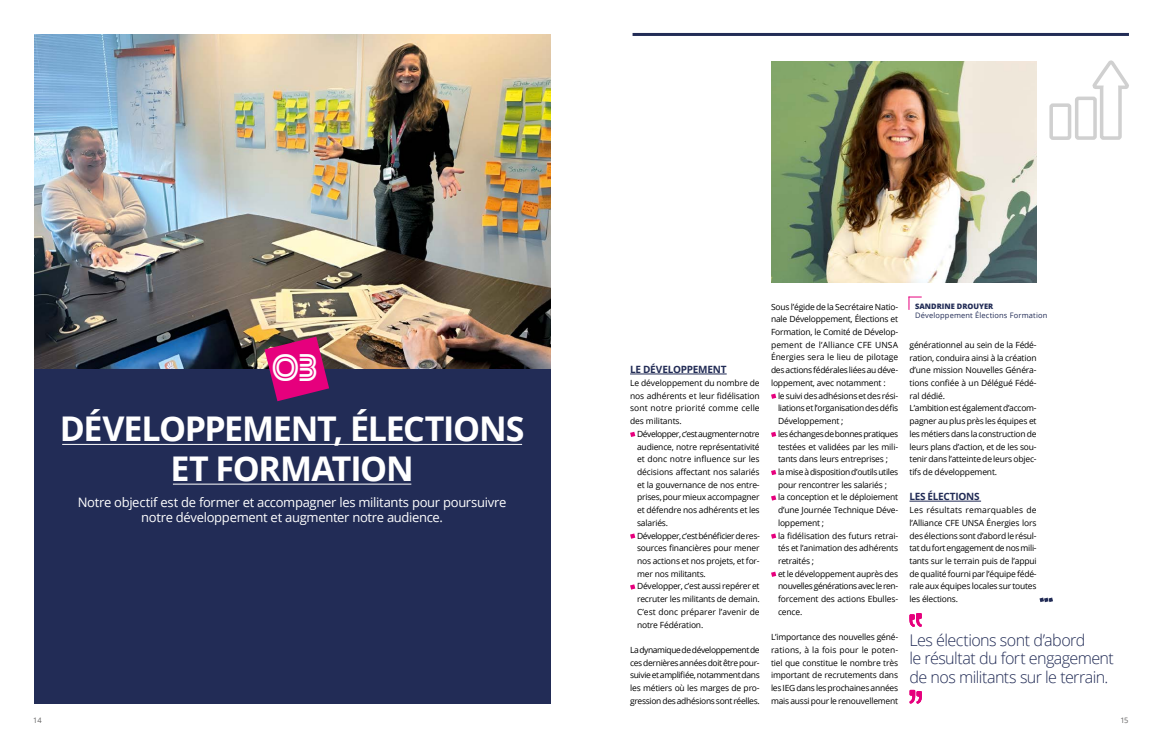
<style>
.page{position:relative;width:1163px;height:738px;background:#fff}
.page>*{position:absolute;margin:0;border:0;box-sizing:border-box;transform-origin:0 0}
.t1{font:40px "Street Cred";color:#fff}
.t2{font:700 34px/39.7px "Open Sans";letter-spacing:-.04em;color:#fff;text-align:center}
.t3{font:300 16.1px/18.8px "Open Sans";letter-spacing:-.035em;color:#222c56}
.t4{font:13px/15px "Open Sans";letter-spacing:-.025em;color:#fff;text-align:center}
.t5{font:700 10px "Open Sans";letter-spacing:-.02em;color:#222c56}
.t6{font:8.5px/12.7px "Open Sans";letter-spacing:-.02em;color:#000;text-align:justify}
.t7{font:7.5px "Open Sans";letter-spacing:.02em;color:#222c56}
.t8{font:800 7.5px "Open Sans";color:#222c56}
.t9{font:7.5px "Open Sans";color:#646363}
</style>
<div class="page">
<div style="left:34px;top:369px;width:516px;height:334px;background:#222c56"></div>
<img style="left:34px;top:34px;width:516px;height:335px">
<hr style="left:62px;top:443px;width:460px;height:1px;background:#fff">
<hr style="left:173px;top:483px;width:238px;height:1px;background:#fff">
<svg style="left:264px;top:336px;width:65px;height:65px"></svg>
<hr style="left:632px;top:33px;width:496px;height:3px;background:#222c56">
<hr style="left:630px;top:373px;width:96px;height:1px;background:#222c56">
<svg style="left:630px;top:431px;width:5px;height:5px"></svg>
<svg style="left:630px;top:533px;width:5px;height:5px"></svg>
<svg style="left:630px;top:584px;width:5px;height:5px"></svg>
<svg style="left:771px;top:393px;width:5px;height:5px"></svg>
<svg style="left:771px;top:431px;width:5px;height:5px"></svg>
<svg style="left:771px;top:470px;width:5px;height:5px"></svg>
<svg style="left:771px;top:495px;width:5px;height:5px"></svg>
<svg style="left:771px;top:533px;width:5px;height:5px"></svg>
<svg style="left:771px;top:571px;width:5px;height:5px"></svg>
<hr style="left:909px;top:500px;width:71px;height:1px;background:#222c56">
<svg style="left:909px;top:613px;width:12px;height:13px"></svg>
<svg style="left:909px;top:689px;width:12px;height:14px"></svg>
<img style="left:771px;top:61px;width:265px;height:222px">
<svg style="left:908px;top:296px;width:13px;height:13px"></svg>
<svg style="left:1039px;top:597px;width:13px;height:4px"></svg>
<svg style="left:1049px;top:61px;width:80px;height:79px"></svg>
<h1 class="t1" style="left:272px;top:344px;width:46px">03</h1>
<p class="t5" style="left:630px;top:362px;width:98px">LE DÉVELOPPEMENT</p>
<p class="t6" style="left:630px;top:376px;width:131px">Le développement du nombre de nos adhérents et leur fidélisation sont notre priorité comme celle des militants.</p>
<p class="t6" style="left:637px;top:427px;width:124px;text-align:left">Développer, c’est augmenter notre audience, notre représentativité et donc notre influence sur les décisions affectant nos salariés et la gouvernance de nos entre&shy;prises, pour mieux accompagner et défendre nos adhérents et les salariés.<br>Développer, c’est bénéficier de res&shy;sources financières pour mener nos actions et nos projets, et for&shy;mer nos militants.<br>Développer, c’est aussi repérer et recruter les militants de demain.<br>C’est donc préparer l’avenir de notre Fédération.</p>
<p class="t6" style="left:630px;top:642px;width:131px">La dynamique de développement de ces dernières années doit être pour&shy;suivie et amplifiée, notamment dans les métiers où les marges de pro&shy;gression des adhésions sont réelles.</p>
<h2 class="t2" style="left:60px;top:408px;width:466px">DÉVELOPPEMENT, ÉLECTIONS<br>ET FORMATION</h2>
<h3 class="t4" style="left:78px;top:494px;width:430px">Notre objectif est de former et accompagner les militants pour poursuivre notre développement et augmenter notre audience.</h3>
<p class="t6" style="left:771px;top:300px;width:129px">Sous l’égide de la Secrétaire Natio&shy;nale Développement, Élections et Formation, le Comité de Dévelop&shy;pement de l’Alliance CFE UNSA Énergies sera le lieu de pilotage des actions fédérales liées au déve&shy;loppement, avec notamment :</p>
<p class="t6" style="left:778px;top:388px;width:122px;text-align:left">le suivi des adhésions et des rési&shy;liations et l’organisation des défis<br>Développement ;<br>les échanges de bonnes pratiques testées et validées par les mili&shy;tants dans leurs entreprises ;<br>la mise à disposition d’outils utiles pour rencontrer les salariés ;<br>la conception et le déploiement d’une Journée Technique Déve&shy;loppement ;<br>la fidélisation des futurs retrai&shy;tés et l’animation des adhérents retraités ;<br>et le développement auprès des nouvelles générations avec le ren&shy;forcement des actions Ebulles&shy;cence.</p>
<p class="t6" style="left:771px;top:630px;width:129px">L’importance des nouvelles géné&shy;rations, à la fois pour le poten&shy;tiel que constitue le nombre très important de recrutements dans les IEG dans les prochaines années mais aussi pour le renouvellement</p>
<p class="t8" style="left:915px;top:300px;width:80px">SANDRINE DROUYER</p>
<p class="t7" style="left:915px;top:310px;width:134px">Développement Élections Formation</p>
<p class="t6" style="left:909px;top:338px;width:129px;text-align:left">générationnel au sein de la Fédé&shy;ration, conduira ainsi à la création d’une mission Nouvelles Généra&shy;tions confiée à un Délégué Fédé&shy;ral dédié.<br>L’ambition est également d’accom&shy;pagner au plus près les équipes et les métiers dans la construction de leurs plans d’action, et de les sou&shy;tenir dans l’atteinte de leurs objec&shy;tifs de développement.</p>
<p class="t5" style="left:909px;top:489px;width:72px">LES ÉLECTIONS</p>
<p class="t6" style="left:909px;top:503px;width:129px">Les résultats remarquables de l’Alliance CFE UNSA Énergies lors des élections sont d’abord le résul&shy;tat du fort engagement de nos mili&shy;tants sur le terrain puis de l’appui de qualité fourni par l’équipe fédé&shy;rale aux équipes locales sur toutes les élections.</p>
<h3 class="t3" style="left:909px;top:629px;width:206px">Les élections sont d’abord<br>le résultat du fort engagement de nos militants sur le terrain.</h3>
<p class="t9" style="left:33px;top:714px;width:10px">14</p>
<p class="t9" style="left:1120px;top:714px;width:10px">15</p>
</div>
